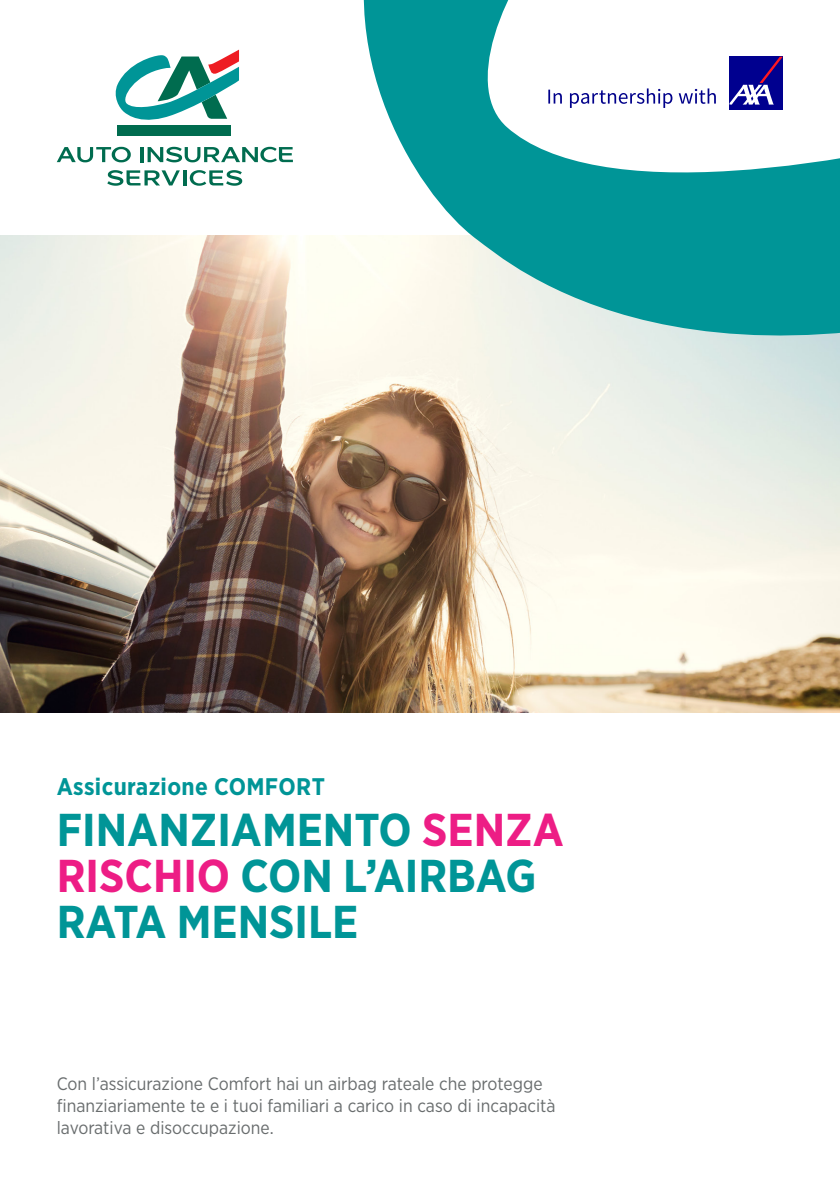
<style>
.page{position:relative;width:840px;height:1191px;background:#fff}
.page>*{position:absolute;margin:0;border:0;box-sizing:border-box;transform-origin:0 0}
.t1{font:700 46px/46px "Gotham Narrow";color:#009597}
.t2{font:700 24px "Gotham Narrow";letter-spacing:.015em;color:#009597}
.Lauftext{font:18px/22px "Gotham Narrow";color:#696d6e}
.s1{color:#ed1d85}
</style>
<div class="page">
<hr style="left:0;top:0;width:1px;height:1191px;background:#009597">
<img style="left:0;top:235px;width:839px;height:477px">
<svg style="left:316px;top:0;width:523px;height:431px"></svg>
<svg style="left:423px;top:0;width:416px;height:205px"></svg>
<div style="left:548px;top:57px;width:234px;height:53px;background:#fff"></div>
<div style="left:729px;top:57px;width:53px;height:53px;background:#00008f"></div>
<svg style="left:729px;top:57px;width:53px;height:48px"></svg>
<svg style="left:548px;top:88px;width:167px;height:20px"></svg>
<div style="left:117px;top:126px;width:113px;height:10px;background:#006c4f"></div>
<svg style="left:115px;top:50px;width:124px;height:77px"></svg>
<svg style="left:57px;top:147px;width:74px;height:15px"></svg>
<hr style="left:140px;top:147px;width:3px;height:15px;background:#006c4f">
<svg style="left:147px;top:147px;width:146px;height:15px"></svg>
<svg style="left:107px;top:170px;width:73px;height:16px"></svg>
<hr style="left:183px;top:170px;width:3px;height:15px;background:#006c4f">
<svg style="left:190px;top:170px;width:52px;height:16px"></svg>
<p class="t2" style="left:57px;top:771px;width:269px">Assicurazione COMFORT</p>
<p class="t1" style="left:57px;top:807px;width:508px">FINANZIAMENTO <span class="s1">SENZA<br>RISCHIO</span> CON L’AIRBAG<br>RATA MENSILE</p>
<p class="Lauftext" style="left:57px;top:1072px;width:500px">Con l’assicurazione Comfort hai un airbag rateale che protegge finanziariamente te e i tuoi familiari a carico in caso di incapacità lavorativa e disoccupazione.</p>
</div>
